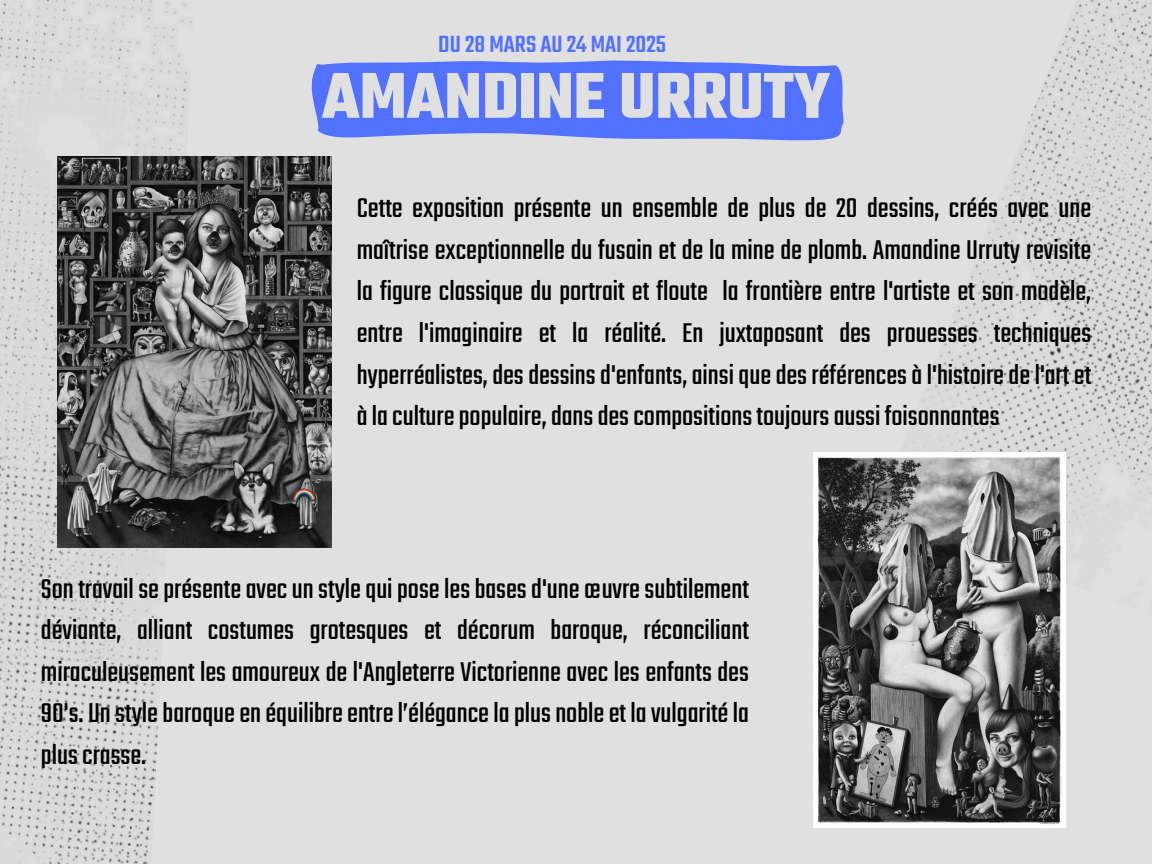
<style>
.page{position:relative;width:1152px;height:864px;background:#e0e0e0}
.page>*{position:absolute;margin:0;border:0;box-sizing:border-box;transform-origin:0 0}
.t1{font:700 69.9px "Teko";color:#e0e0e0}
.t2{font:30px/41.7px "Teko";color:#000;text-align:justify}
.t3{font:500 25.65px "Teko";color:#5271ff}
</style>
<div class="page">
<img style="left:0;top:0;width:192px;height:864px">
<img style="left:877px;top:0;width:275px;height:687px">
<svg style="left:311px;top:60px;width:533px;height:81px;background:#5f7bfc"></svg>
<img style="left:813px;top:453px;width:252px;height:374px">
<img style="left:57px;top:156px;width:275px;height:392px">
<p class="t3" style="left:438px;top:27px;width:229px">DU 28 MARS AU 24 MAI 2025</p>
<h1 class="t1" style="left:322px;top:51px;width:510px">AMANDINE URRUTY</h1>
<h2 class="t2" style="left:357px;top:189px;width:736px">Cette exposition présente un ensemble de plus de 20 dessins, créés avec une maîtrise exceptionnelle du fusain et de la mine de plomb. Amandine Urruty revisite la figure classique du portrait et floute la frontière entre l'artiste et son modèle, entre l'imaginaire et la réalité. En juxtaposant des prouesses techniques hyperréalistes,desdessinsd'enfants,ainsiquedesréférencesàl'histoiredel'artet àlaculturepopulaire,dansdescompositionstoujoursaussi foisonnantes</h2>
<p class="t2" style="left:41px;top:569px;width:709px">Sontravailseprésenteavecunstylequiposelesbasesd'une œuvresubtilement déviante, alliant costumes grotesques et décorum baroque, réconciliant miraculeusement les amoureux de l'Angleterre Victorienne avec les enfants des 90's.Unstylebaroqueenéquilibreentrel’élégancelaplusnobleet lavulgaritéla pluscrasse.</p>
</div>
